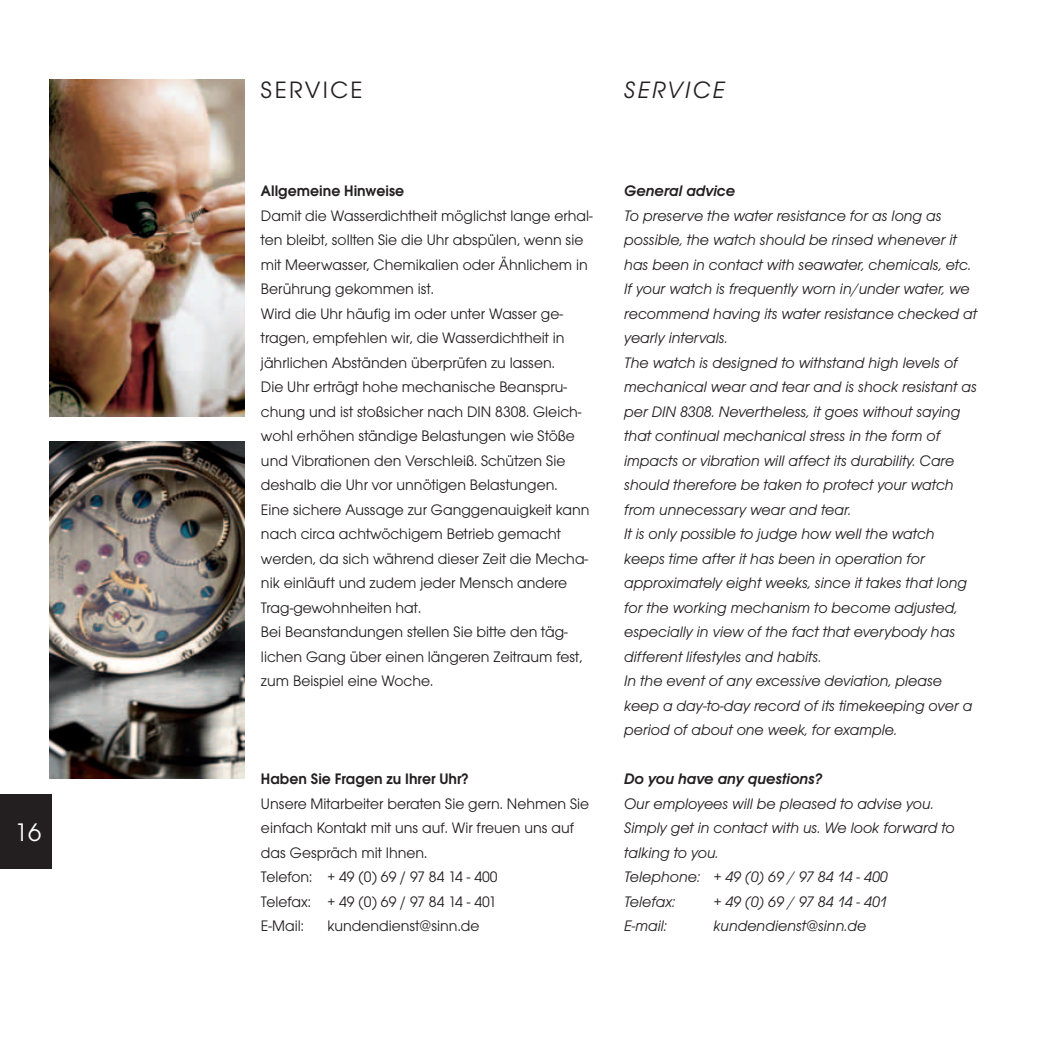
<style>
.page{position:relative;width:1042px;height:1042px;background:#fff}
.page>*{position:absolute;margin:0;border:0;box-sizing:border-box;transform-origin:0 0}
.t1{font:26.25px "Avant Gar Got Itc T Boo";color:#fff}
.t2{font:24.5px "Avant Gar Got Itc T Boo";color:#231f20}
.t3{font:24.5px "Avant Gar Got Itc T Boo Obl";color:#231f20}
.t4{font:15.75px/24.5px "Avant Gar Got Itc T Boo Obl";color:#231f20}
.t5{font:15.75px/24.5px "Avant Gar Got Itc T Boo";color:#231f20}
.t6{font:15.75px "Avant Gar Got Itc T Dem";color:#231f20}
.t7{font:15.75px "Avant Gar Got Itc T Dem Obl";color:#231f20}
</style>
<div class="page">
<div style="left:0;top:794px;width:52px;height:74px;background:#231f20"></div>
<img style="left:50px;top:441px;width:194px;height:337px">
<img style="left:50px;top:79px;width:194px;height:337px">
<h1 class="t1" style="left:15px;top:817px;width:28px">16</h1>
<h2 class="t2" style="left:261px;top:75px;width:100px">service</h2>
<h2 class="t3" style="left:624px;top:76px;width:102px">SERVICE</h2>
<p class="t6" style="left:261px;top:181px;width:145px">Allgemeine Hinweise</p>
<p class="t5" style="left:261px;top:203px;width:333px">Damit die Wasserdichtheit möglichst lange erhal&shy;ten bleibt, sollten Sie die Uhr abspülen, wenn sie mit Meerwasser, Chemikalien oder Ähnlichem in Berührung gekommen ist.<br>Wird die Uhr häufig im oder unter Wasser ge&shy;tragen, empfehlen wir, die Wasserdichtheit in jährlichen Abständen überprüfen zu lassen.<br>Die Uhr erträgt hohe mechanische Beanspru&shy;chung und ist stoßsicher nach DIN 8308. Gleich&shy;wohl erhöhen ständige Belastungen wie Stöße und Vibrationen den Verschleiß. Schützen Sie deshalb die Uhr vor unnötigen Belastungen.<br>Eine sichere Aussage zur Ganggenauigkeit kann nach circa achtwöchigem Betrieb gemacht werden, da sich während dieser Zeit die Mecha&shy;nik einläuft und zudem jeder Mensch andere Trag-gewohnheiten hat.<br>Bei Beanstandungen stellen Sie bitte den täg&shy;lichen Gang über einen längeren Zeitraum fest, zum Beispiel eine Woche.</p>
<p class="t6" style="left:261px;top:770px;width:209px">Haben Sie Fragen zu Ihrer Uhr?</p>
<p class="t5" style="left:261px;top:791px;width:330px">Unsere Mitarbeiter beraten Sie gern. Nehmen Sie einfach Kontakt mit uns auf. Wir freuen uns auf das Gespräch mit Ihnen.<br>Telefon: + 49 (0) 69 / 97 84 14 - 400<br>Telefax: + 49 (0) 69 / 97 84 14 - 401<br>E-Mail:</p>
<p class="t5" style="left:327px;top:914px;width:153px">kundendienst@sinn.de</p>
<p class="t7" style="left:624px;top:182px;width:113px">General advice</p>
<p class="t4" style="left:624px;top:203px;width:355px">To preserve the water resistance for as long as possible, the watch should be rinsed whenever it has been in contact with seawater, chemicals, etc.<br>If your watch is frequently worn in/under water, we recommend having its water resistance checked at yearly intervals.<br>The watch is designed to withstand high levels of mechanical wear and tear and is shock resistant as per DIN</p>
<p class="t4" style="left:624px;top:399px;width:350px;text-indent:56px">8308. Nevertheless, it goes without saying that continual mechanical stress in the form of impacts or vibration will affect its durability. Care should therefore be taken to protect your watch from unnecessary wear and tear.<br>It is only possible to judge how well the watch keeps time after it has been in operation for approximately eight weeks, since it takes that long for the working mechanism to become adjusted, especially in view of the fact that everybody has different lifestyles and habits.<br>In the event of any excessive deviation, please keep a day-to-day record of its timekeeping over a period of about one week, for example.</p>
<p class="t7" style="left:624px;top:770px;width:199px">Do you have any questions?</p>
<p class="t4" style="left:624px;top:791px;width:332px">Our employees will be pleased to advise you.<br>Simply get in contact with us. We look forward to talking to you.<br>Telephone: + 49 (0) 69 / 97 84 14 - 400<br>Telefax:</p>
<p class="t4" style="left:713px;top:889px;width:176px">+ 49 (0) 69 / 97 84 14 - 401</p>
<p class="t4" style="left:624px;top:914px;width:44px">E-mail:</p>
<p class="t4" style="left:713px;top:914px;width:154px">kundendienst@sinn.de</p>
</div>
